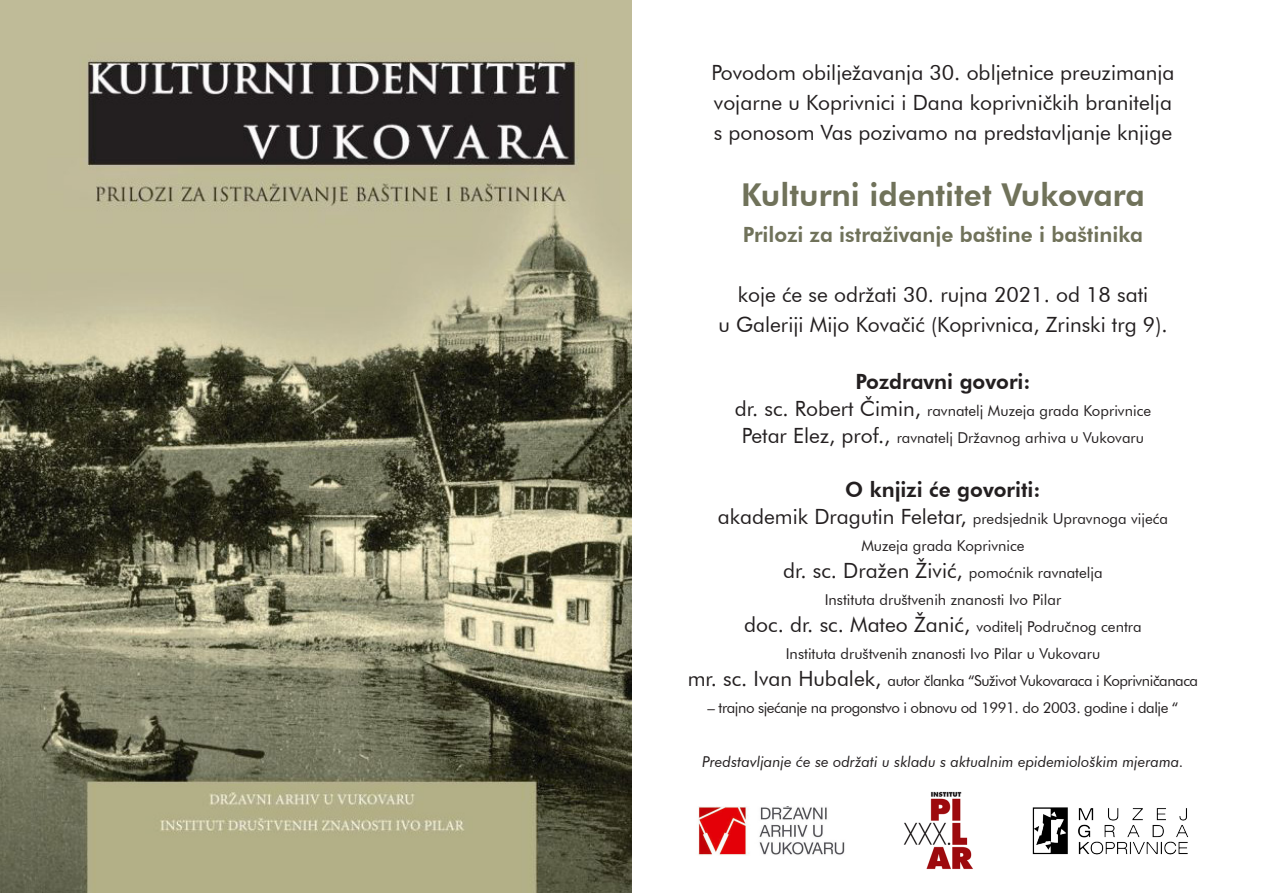
<style>
.page{position:relative;width:1263px;height:893px;background:#fff}
.page>*{position:absolute;margin:0;border:0;box-sizing:border-box;transform-origin:0 0}
.t1{font:800 31.5px "Futura BT";color:#70725a}
.t2{font:21px "Futura BT";color:#231f20}
.t3{font:800 21px "Futura BT";color:#70725a}
.t4{font:800 21px "Futura BT";color:#231f20}
.t5{font:15px "Futura BT";color:#231f20}
.t6{font:15px "Futura BT";letter-spacing:-.03em;color:#231f20}
.t7{font:italic 15px "Futura BT";color:#231f20}
.s1{font-size:21px}
.s2{font-size:15px}
</style>
<div class="page">
<img style="left:0;top:0;width:631px;height:893px">
<img style="left:1032px;top:807px;width:157px;height:48px">
<img style="left:698px;top:806px;width:147px;height:49px">
<img style="left:904px;top:791px;width:69px;height:78px">
<p class="t2" style="left:711px;top:60px;width:465px">Povodom obilježavanja 30. obljetnice preuzimanja</p>
<p class="t2" style="left:714px;top:90px;width:459px">vojarne u Koprivnici i Dana koprivničkih branitelja</p>
<p class="t2" style="left:714px;top:120px;width:460px">s ponosom Vas pozivamo na predstavljanje knjige</p>
<p class="t1" style="left:741px;top:175px;width:405px">Kulturni identitet Vukovara</p>
<p class="t3" style="left:743px;top:222px;width:402px">Prilozi za istraživanje baštine i baštinika</p>
<p class="t2" style="left:738px;top:282px;width:412px">koje će se održati 30. rujna 2021. od 18 sati</p>
<p class="t2" style="left:718px;top:312px;width:451px">u Galeriji Mijo Kovačić (Koprivnica, Zrinski trg 9).</p>
<p class="t4" style="left:855px;top:369px;width:177px">Pozdravni govori:</p>
<p class="t5" style="left:735px;top:401px;width:418px"><span class="s1">dr. sc. Robert Čimin,</span> ravnatelj Muzeja grada Koprivnice</p>
<p class="t5" style="left:742px;top:428px;width:404px"><span class="s1">Petar Elez, prof.,</span> ravnatelj Državnog arhiva u Vukovaru</p>
<p class="t4" style="left:845px;top:477px;width:197px">O knjizi će govoriti:</p>
<p class="t5" style="left:718px;top:509px;width:452px"><span class="s1">akademik Dragutin Feletar,</span> predsjednik Upravnoga vijeća</p>
<p class="t5" style="left:861px;top:536px;width:165px">Muzeja grada Koprivnice</p>
<p class="t2" style="left:783px;top:558px;width:321px">dr. sc. Dražen Živić, <span class="s2">pomoćnik ravnatelja</span></p>
<p class="t5" style="left:825px;top:590px;width:238px">Instituta društvenih znanosti Ivo Pilar</p>
<p class="t5" style="left:744px;top:617px;width:399px"><span class="s1">doc. dr. sc. Mateo Žanić,</span> voditelj Područnog centra</p>
<p class="t5" style="left:786px;top:644px;width:316px">Instituta društvenih znanosti Ivo Pilar u Vukovaru</p>
<p class="t6" style="left:688px;top:671px;width:512px"><span class="s1">mr. sc. Ivan Hubalek,</span> autor članka “Suživot Vukovaraca i Koprivničanaca</p>
<p class="t6" style="left:707px;top:698px;width:472px">– trajno sjećanje na progonstvo i obnovu od 1991. do 2003. godine i dalje “</p>
<p class="t7" style="left:702px;top:752px;width:483px">Predstavljanje će se održati u skladu s aktualnim epidemiološkim mjerama.</p>
</div>
